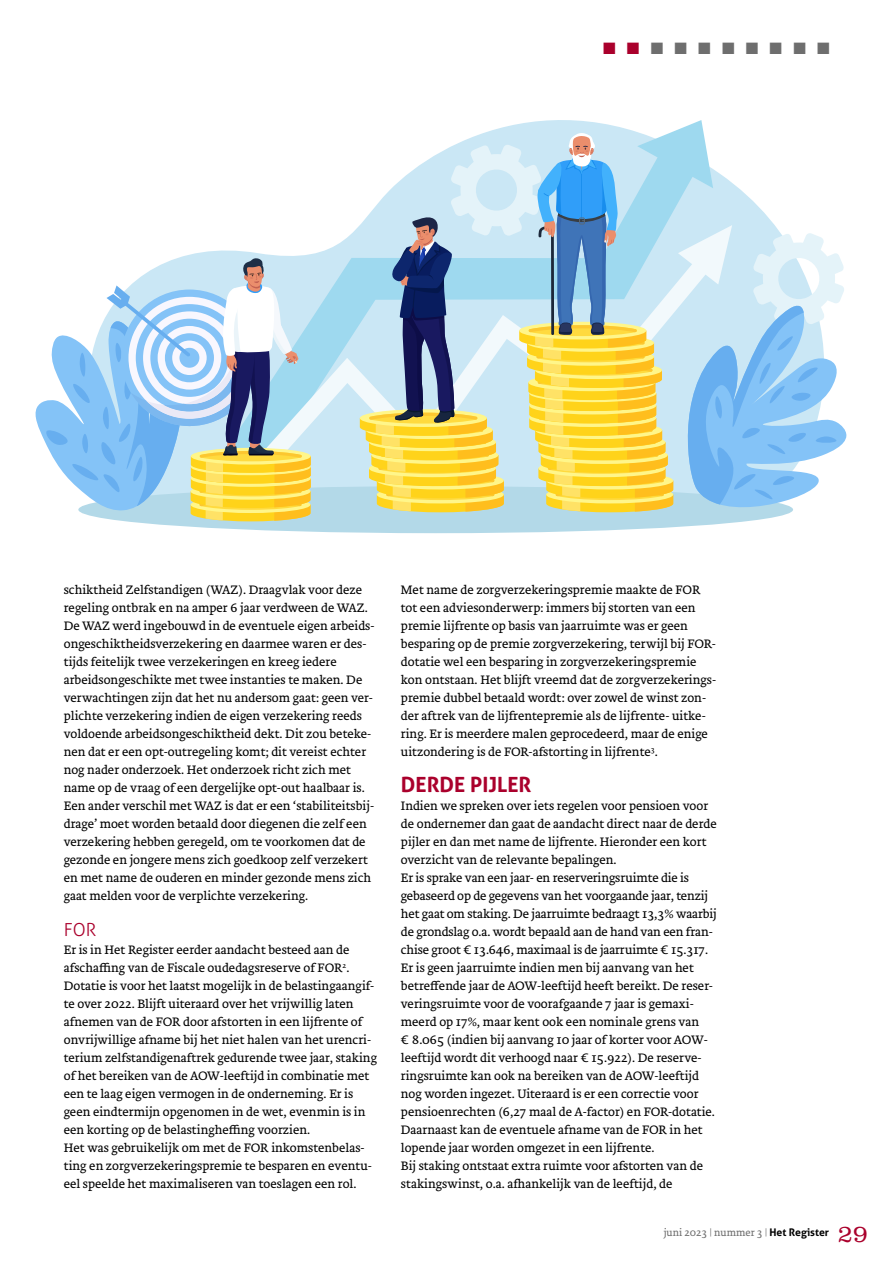
<style>
.page{position:relative;width:893px;height:1263px;background:#fff}
.page>*{position:absolute;margin:0;border:0;box-sizing:border-box;transform-origin:0 0}
.t1{font:300 24.75px "Clarendon LT Std";color:#aa002c}
.t2{font:700 21px "Aller";color:#aa002c}
.t3{font:300 18px "Aller";color:#aa002c}
.t4{font:16.5px "Zapf Dingbats";color:#aa002c}
.t5{font:300 12.75px/18px "Brioni Text Std";color:#000}
.t6{font:300 10.5px "Brioni Text Std";color:#6e6e6e}
.s1{color:#6e6e6e}
.s2{font-family:"Aller";font-weight:700;color:#000}
</style>
<div class="page">
<div style="left:78px;top:486px;width:715px;height:47px;background:#b3d9e8;border-radius:50%"></div>
<svg style="left:241px;top:225px;width:119px;height:263px;fill:#cae7f5"></svg>
<svg style="left:35px;top:258px;width:276px;height:263px"></svg>
<svg style="left:360px;top:120px;width:486px;height:405px"></svg>
<p class="t4" style="left:603px;top:40px;width:228px">■■<span class="s1">■■■■■■■■</span></p>
<p class="t5" style="left:64px;top:581px;width:312px">schiktheid Zelfstandigen (WAZ). Draagvlak voor deze regeling ontbrak en na amper 6 jaar verdween de WAZ.<br>De WAZ werd ingebouwd in de eventuele eigen arbeids&shy;ongeschiktheidsverzekering en daarmee waren er des&shy;tijds feitelijk twee verzekeringen en kreeg iedere arbeidsongeschikte met twee instanties te maken. De verwachtingen zijn dat het nu andersom gaat: geen ver&shy;plichte verzekering indien de eigen verzekering reeds voldoende arbeidsongeschiktheid dekt. Dit zou beteke&shy;nen dat er een opt-outregeling komt; dit vereist echter nog nader onderzoek. Het onderzoek richt zich met name op de vraag of een dergelijke opt-out haalbaar is.<br>Een ander verschil met WAZ is dat er een ‘stabiliteitsbij&shy;drage’ moet worden betaald door diegenen die zelf een verzekering hebben geregeld, om te voorkomen dat de gezonde en jongere mens zich goedkoop zelf verzekert en met name de ouderen en minder gezonde mens zich gaat melden voor de verplichte verzekering.</p>
<h3 class="t3" style="left:64px;top:919px;width:34px">FOR</h3>
<p class="t5" style="left:64px;top:941px;width:315px">Er is in Het Register eerder aandacht besteed aan de afschaffing van de Fiscale oudedagsreserve of FOR<sup>2</sup>.<br>Dotatie is voor het laatst mogelijk in de belastingaangif&shy;te over 2022. Blijft uiteraard over het vrijwillig laten afnemen van de FOR door afstorten in een lijfrente of onvrijwillige afname bij het niet halen van het urencri&shy;terium zelfstandigenaftrek gedurende twee jaar, staking of het bereiken van de AOW-leeftijd in combinatie met een te laag eigen vermogen in de onderneming. Er is geen eindtermijn opgenomen in de wet, evenmin is in een korting op de belastingheffing voorzien.<br>Het was gebruikelijk om met de FOR inkomstenbelas&shy;ting en zorgverzekeringspremie te besparen en eventu&shy;eel speelde het maximaliseren van toeslagen een rol.</p>
<p class="t5" style="left:401px;top:581px;width:317px">Met name de zorgverzekeringspremie maakte de FOR tot een adviesonderwerp: immers bij storten van een premie lijfrente op basis van jaarruimte was er geen besparing op de premie zorgverzekering, terwijl bij FOR&shy;dotatie wel een besparing in zorgverzekeringspremie kon ontstaan. Het blijft vreemd dat de zorgverzekerings&shy;premie dubbel betaald wordt: over zowel de winst zon&shy;der aftrek van de lijfrentepremie als de lijfrente- uitke&shy;ring. Er is meerdere malen geprocedeerd, maar de enige uitzondering is de FOR-afstorting in lijfrente<sup>3</sup>.</p>
<h2 class="t2" style="left:401px;top:772px;width:132px">DERDE PIJLER</h2>
<p class="t5" style="left:401px;top:797px;width:317px">Indien we spreken over iets regelen voor pensioen voor de ondernemer dan gaat de aandacht direct naar de derde pijler en dan met name de lijfrente. Hieronder een kort overzicht van de relevante bepalingen.<br>Er is sprake van een jaar- en reserveringsruimte die is gebaseerd op de gegevens van het voorgaande jaar, tenzij het gaat om staking. De jaarruimte bedraagt 13,3% waarbij de grondslag o.a. wordt bepaald aan de hand van een fran&shy;chise groot € 13.646, maximaal is de jaarruimte € 15.317.<br>Er is geen jaarruimte indien men bij aanvang van het betreffende jaar de AOW-leeftijd heeft bereikt. De reser&shy;veringsruimte voor de voorafgaande 7 jaar is gemaxi&shy;meerd op 17%, maar kent ook een nominale grens van<br>€ 8.065 (indien bij aanvang 10 jaar of korter voor AOW&shy;leeftijd wordt dit verhoogd naar € 15.922). De reserve&shy;ringsruimte kan ook na bereiken van de AOW-leeftijd nog worden ingezet. Uiteraard is er een correctie voor pensioenrechten (6,27 maal de A-factor) en FOR-dotatie.<br>Daarnaast kan de eventuele afname van de FOR in het lopende jaar worden omgezet in een lijfrente.<br>Bij staking ontstaat extra ruimte voor afstorten van de stakingswinst, o.a. afhankelijk van de leeftijd, de</p>
<p class="t6" style="left:664px;top:1225px;width:167px">juni 2023 | nummer 3 | <span class="s2">Het Register</span></p>
<h1 class="t1" style="left:838px;top:1219px;width:32px">29</h1>
</div>
